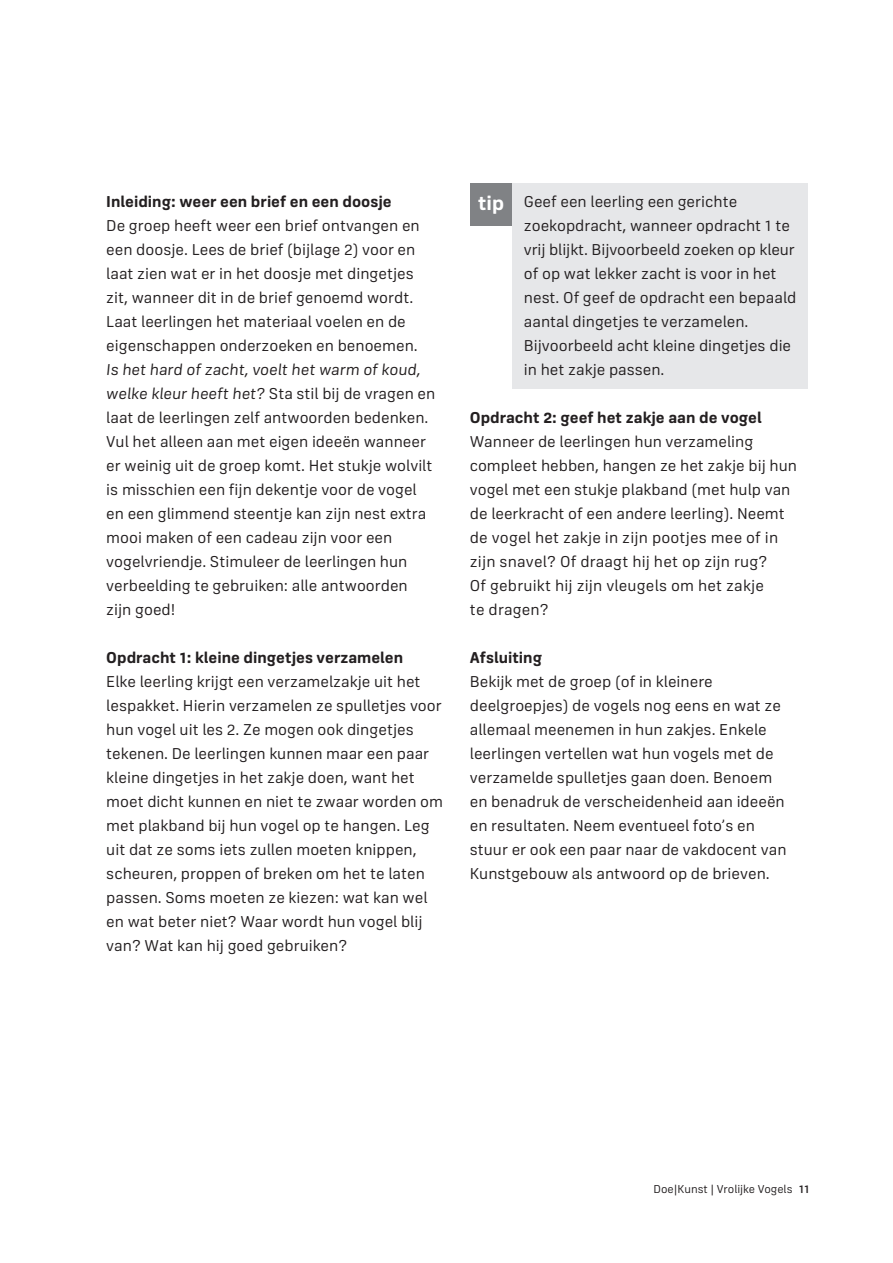
<style>
.page{position:relative;width:893px;height:1263px;background:#fff}
.page>*{position:absolute;margin:0;border:0;box-sizing:border-box;transform-origin:0 0}
.t1{font:700 21px "Frygia";color:#fff}
.t2{font:16.5px/24px "Frygia";color:#231f20}
.t3{font:700 16.5px "Frygia";color:#231f20}
.t4{font:12px "Frygia";color:#231f20}
.s1{font-style:italic}
.s2{font-weight:500}
</style>
<div class="page">
<div style="left:470px;top:183px;width:42px;height:42px;background:#808285"></div>
<div style="left:512px;top:183px;width:296px;height:205px;background:#e6e7e9"></div>
<p class="t3" style="left:106px;top:190px;width:287px">Inleiding: weer een brief en een doosje</p>
<p class="t1" style="left:478px;top:189px;width:28px">tip</p>
<p class="t2" style="left:106px;top:213px;width:315px">De groep heeft weer een brief ontvangen en een doosje. Lees de brief (bijlage 2) voor en laat zien wat er in het doosje met dingetjes zit, wanneer dit in de brief genoemd wordt.<br>Laat leerlingen het materiaal voelen en de eigenschappen onderzoeken en benoemen.</p>
<p class="t2" style="left:106px;top:357px;width:330px"><span class="s1">Is het hard of zacht, voelt het warm of koud, welke kleur heeft het?</span> Sta stil bij de vragen en laat de leerlingen zelf antwoorden bedenken.<br>Vul het alleen aan met eigen ideeën wanneer er weinig uit de groep komt. Het stukje wolvilt is misschien een fijn dekentje voor de vogel en een glimmend steentje kan zijn nest extra mooi maken of een cadeau zijn voor een vogelvriendje. Stimuleer de leerlingen hun verbeelding te gebruiken: alle antwoorden zijn goed!</p>
<p class="t3" style="left:106px;top:646px;width:298px">Opdracht 1: kleine dingetjes verzamelen</p>
<p class="t2" style="left:106px;top:669px;width:338px">Elke leerling krijgt een verzamelzakje uit het lespakket. Hierin verzamelen ze spulletjes voor hun vogel uit les 2. Ze mogen ook dingetjes tekenen. De leerlingen kunnen maar een paar kleine dingetjes in het zakje doen, want het moet dicht kunnen en niet te zwaar worden om met plakband bij hun vogel op te hangen. Leg uit dat ze soms iets zullen moeten knippen, scheuren, proppen of breken om het te laten passen. Soms moeten ze kiezen: wat kan wel en wat beter niet? Waar wordt hun vogel blij van? Wat kan hij goed gebruiken?</p>
<p class="t2" style="left:524px;top:189px;width:274px">Geef een leerling een gerichte zoekopdracht, wanneer opdracht 1 te vrij blijkt. Bijvoorbeeld zoeken op kleur of op wat lekker zacht is voor in het nest. Of geef de opdracht een bepaald aantal dingetjes te verzamelen.<br>Bijvoorbeeld acht kleine dingetjes die in het zakje passen.</p>
<p class="t3" style="left:470px;top:407px;width:293px">Opdracht 2: geef het zakje aan de vogel</p>
<p class="t2" style="left:470px;top:429px;width:329px">Wanneer de leerlingen hun verzameling compleet hebben, hangen ze het zakje bij hun vogel met een stukje plakband (met hulp van de leerkracht of een andere leerling). Neemt de vogel het zakje in zijn pootjes mee of in zijn snavel? Of draagt hij het op zijn rug?<br>Of gebruikt hij zijn vleugels om het zakje<br>te dragen?</p>
<p class="t3" style="left:470px;top:647px;width:74px">Afsluiting</p>
<p class="t2" style="left:470px;top:669px;width:318px">Bekijk met de groep (of in kleinere deelgroepjes) de vogels nog eens en wat ze allemaal meenemen in hun zakjes. Enkele leerlingen vertellen wat hun vogels met de verzamelde spulletjes gaan doen. Benoem en benadruk de verscheidenheid aan ideeën en resultaten. Neem eventueel foto’s en stuur er ook een paar naar de vakdocent van Kunstgebouw als antwoord op de brieven.</p>
<p class="t4" style="left:653px;top:1181px;width:157px">Doe|Kunst | Vrolijke Vogels <span class="s2">11</span></p>
</div>
